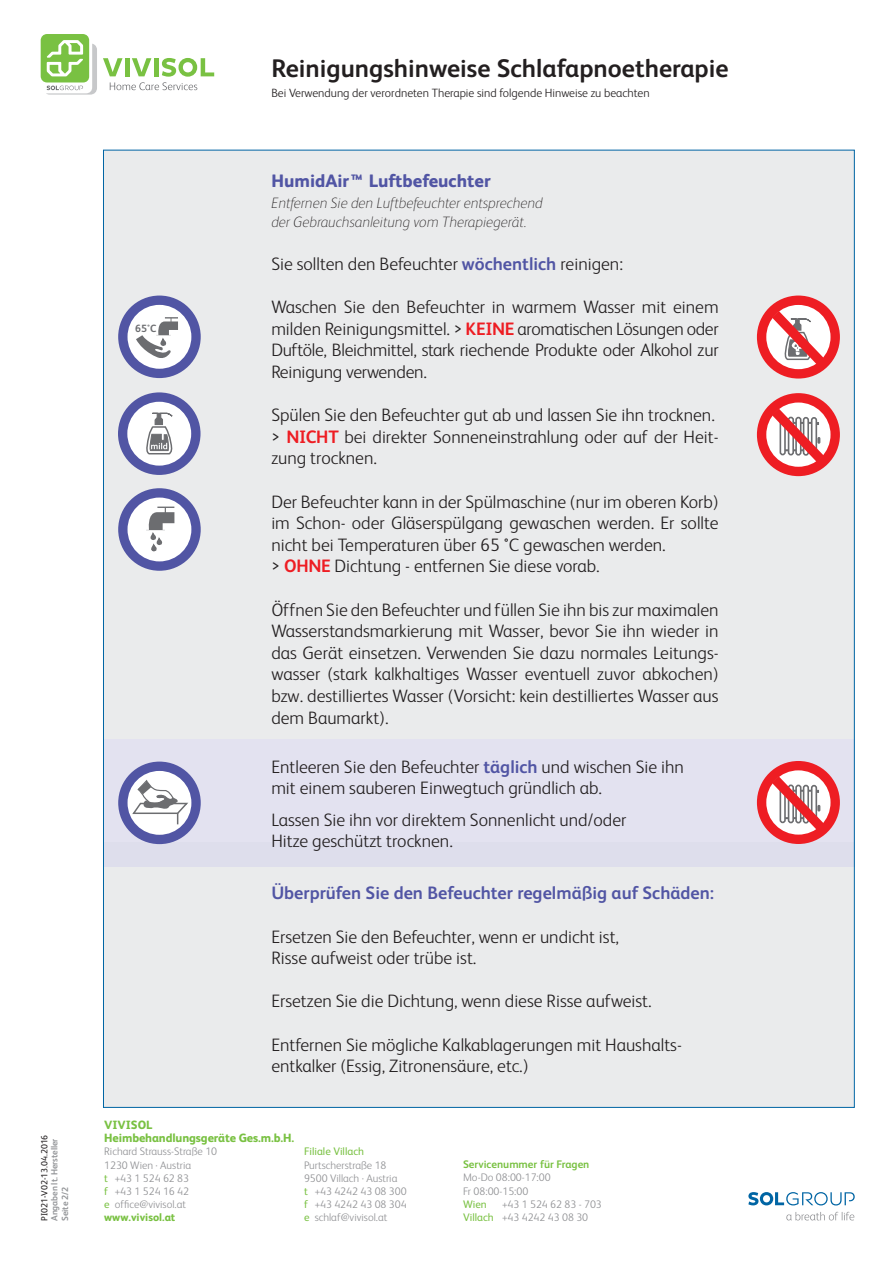
<style>
.page{position:relative;width:893px;height:1263px;background:#fff}
.page>*{position:absolute;margin:0;border:0;box-sizing:border-box;transform-origin:0 0}
.t1{font:700 25.5px "FS Albert";color:#231f20}
.t2{font:300 18px/21.6px "FS Albert";color:#231f20}
.t3{font:700 18px "FS Albert";color:#5155a4}
.t4{font:800 18px "FS Albert";color:#5155a4}
.t5{font:italic 100 15px/18.6px "FS Albert";color:#231f20}
.t6{font:300 12px "FS Albert";color:#231f20}
.t7{font:800 12px/13.2px "FS Albert";letter-spacing:-.01em;color:#79c142}
.t8{font:300 10.95px/13.2px "FS Albert";color:#919295}
.t9{font:700 10.95px "FS Albert";color:#79c142}
.t10{font:10.95px "FS Albert";color:#79c142}
.t11{font:700 10.5px "FS Albert";color:#6c6d70}
.t12{font:700 9px/10.8px "FS Albert";letter-spacing:-.01em;color:#939598}
.t13{font:9px "FS Albert";color:#231f20}
.s1{font-weight:700;color:#5155a4}
.s2{font-weight:700;color:#ee1d23}
.s3{font-weight:400;color:#79c142}
.s4{font-weight:800;color:#79c142}
</style>
<div class="page">
<div style="left:103px;top:842px;width:751px;height:266px;background:#eaebec"></div>
<div style="left:104px;top:739px;width:751px;height:127px;background:#e3e2f0"></div>
<div style="left:104px;top:150px;width:751px;height:589px;background:#eaebec"></div>
<div style="left:41px;top:34px;width:48px;height:48px;background:#79c142;border-radius:6px"></div>
<svg style="left:46px;top:40px;width:51px;height:55px"></svg>
<svg style="left:103px;top:58px;width:111px;height:32px"></svg>
<svg style="left:748px;top:1192px;width:107px;height:13px"></svg>
<svg style="left:786px;top:1212px;width:68px;height:8px"></svg>
<div style="left:757px;top:296px;width:83px;height:83px;background:#ee1d23;border-radius:50%"></div>
<div style="left:118px;top:392px;width:83px;height:83px;background:#5155a4;border-radius:50%"></div>
<div style="left:127px;top:402px;width:64px;height:64px;background:#fff;border-radius:50%"></div>
<div style="left:118px;top:296px;width:83px;height:82px;background:#5155a4;border-radius:50%"></div>
<div style="left:128px;top:305px;width:63px;height:64px;background:#fff;border-radius:50%"></div>
<svg style="left:136px;top:317px;width:42px;height:43px"></svg>
<svg style="left:146px;top:412px;width:28px;height:61px"></svg>
<svg style="left:762px;top:301px;width:72px;height:78px"></svg>
<div style="left:118px;top:488px;width:83px;height:83px;background:#5155a4;border-radius:50%"></div>
<div style="left:128px;top:498px;width:63px;height:63px;background:#fff;border-radius:50%"></div>
<svg style="left:146px;top:507px;width:28px;height:45px"></svg>
<div style="left:757px;top:393px;width:83px;height:83px;background:#ee1d23;border-radius:50%"></div>
<svg style="left:762px;top:398px;width:72px;height:74px"></svg>
<div style="left:118px;top:761px;width:83px;height:83px;background:#5155a4;border-radius:50%"></div>
<div style="left:128px;top:771px;width:63px;height:64px;background:#fff;border-radius:50%"></div>
<svg style="left:131px;top:779px;width:59px;height:45px"></svg>
<div style="left:757px;top:761px;width:83px;height:83px;background:#ee1d23;border-radius:50%"></div>
<svg style="left:762px;top:766px;width:72px;height:74px"></svg>
<p class="t13" style="left:38px;top:1221px;width:88px;rotate:-90deg">PI021-V02-13.04.2016</p>
<p class="t12" style="left:49px;top:1221px;width:84px;rotate:-90deg">Angaben lt. Hersteller<br>Seite 2/2</p>
<h1 class="t1" style="left:271px;top:51px;width:459px">Reinigungshinweise Schlafapnoetherapie</h1>
<p class="t11" style="left:135px;top:321px;width:22px">65°C</p>
<p class="t6" style="left:271px;top:85px;width:380px">Bei Verwendung der verordneten Therapie sind folgende Hinweise zu beachten</p>
<p class="t4" style="left:271px;top:168px;width:221px">HumidAir™ Luftbefeuchter</p>
<p class="t5" style="left:271px;top:193px;width:273px">Entfernen Sie den Luftbefeuchter entsprechend der Gebrauchsanleitung vom Therapiegerät.</p>
<p class="t2" style="left:271px;top:252px;width:353px">Sie sollten den Befeuchter <span class="s1">wöchentlich</span> reinigen:</p>
<p class="t2" style="left:271px;top:295px;width:449px;text-align:justify">Waschen Sie den Befeuchter in warmem Wasser mit einem milden Reinigungsmittel. &gt; <span class="s2">KEINE</span> aromatischen Lösungen oder Duftöle, Bleichmittel, stark riechende Produkte oder Alkohol zur Reinigung verwenden.</p>
<p class="t2" style="left:271px;top:403px;width:449px">Spülen Sie den Befeuchter gut ab und lassen Sie ihn trocknen. &gt; <span class="s2">NICHT</span> bei direkter Sonneneinstrahlung oder auf der Heit&shy;zung trocknen.</p>
<p class="t2" style="left:271px;top:490px;width:449px">Der Befeuchter kann in der Spülmaschine (nur im oberen Korb) im Schon- oder Gläserspülgang gewaschen werden. Er sollte nicht bei Temperaturen über 65 °C gewaschen werden.<br>&gt; <span class="s2">OHNE</span> Dichtung - entfernen Sie diese vorab.</p>
<p class="t2" style="left:271px;top:598px;width:449px;text-align:justify">Öffnen Sie den Befeuchter und füllen Sie ihn bis zur maximalen Wasserstandsmarkierung mit Wasser, bevor Sie ihn wieder in das Gerät einsetzen. Verwenden Sie dazu normales Leitungs&shy;wasser (stark kalkhaltiges Wasser eventuell zuvor abkochen) bzw. destilliertes Wasser (Vorsicht: kein destilliertes Wasser aus dem Baumarkt).</p>
<p class="t2" style="left:271px;top:755px;width:414px">Entleeren Sie den Befeuchter <span class="s1">täglich</span> und wischen Sie ihn mit einem sauberen Einwegtuch gründlich ab.</p>
<p class="t2" style="left:271px;top:808px;width:357px">Lassen Sie ihn vor direktem Sonnenlicht und/oder<br>Hitze geschützt trocknen.</p>
<p class="t3" style="left:271px;top:881px;width:444px">Überprüfen Sie den Befeuchter regelmäßig auf Schäden:</p>
<p class="t2" style="left:271px;top:925px;width:349px">Ersetzen Sie den Befeuchter, wenn er undicht ist,<br>Risse aufweist oder trübe ist.</p>
<p class="t2" style="left:271px;top:990px;width:382px">Ersetzen Sie die Dichtung, wenn diese Risse aufweist.</p>
<p class="t2" style="left:271px;top:1033px;width:412px">Entfernen Sie mögliche Kalkablagerungen mit Haushalts&shy;entkalker (Essig, Zitronensäure, etc.)</p>
<p class="t7" style="left:104px;top:1117px;width:192px">VIVISOL<br>Heimbehandlungsgeräte Ges.m.b.H.</p>
<p class="t8" style="left:104px;top:1144px;width:114px">Richard Strauss-Straße 10<br>1230 Wien · Austria<br><span class="s3">t</span> +43 1 524 62 83<br><span class="s3">f</span> +43 1 524 16 42<br><span class="s3">e</span> office@vivisol.at <span class="s4">www.vivisol.at</span></p>
<p class="t10" style="left:304px;top:1144px;width:61px">Filiale Villach</p>
<p class="t8" style="left:304px;top:1158px;width:104px">Purtscherstraße 18<br>9500 Villach · Austria<br><span class="s3">t</span> +43 4242 43 08 300 <span class="s3">f</span> +43 4242 43 08 304</p>
<p class="t8" style="left:304px;top:1210px;width:85px"><span class="s3">e</span> schlaf@vivisol.at</p>
<p class="t9" style="left:463px;top:1157px;width:128px">Servicenummer für Fragen</p>
<p class="t8" style="left:463px;top:1170px;width:89px">Mo-Do 08:00-17:00<br>Fr 08:00-15:00</p>
<p class="t10" style="left:463px;top:1197px;width:25px">Wien</p>
<p class="t8" style="left:463px;top:1197px;width:140px;text-indent:39px">+43 1 524 62 83 - 703<br><span class="s3">Villach</span> +43 4242 43 08 30</p>
</div>
